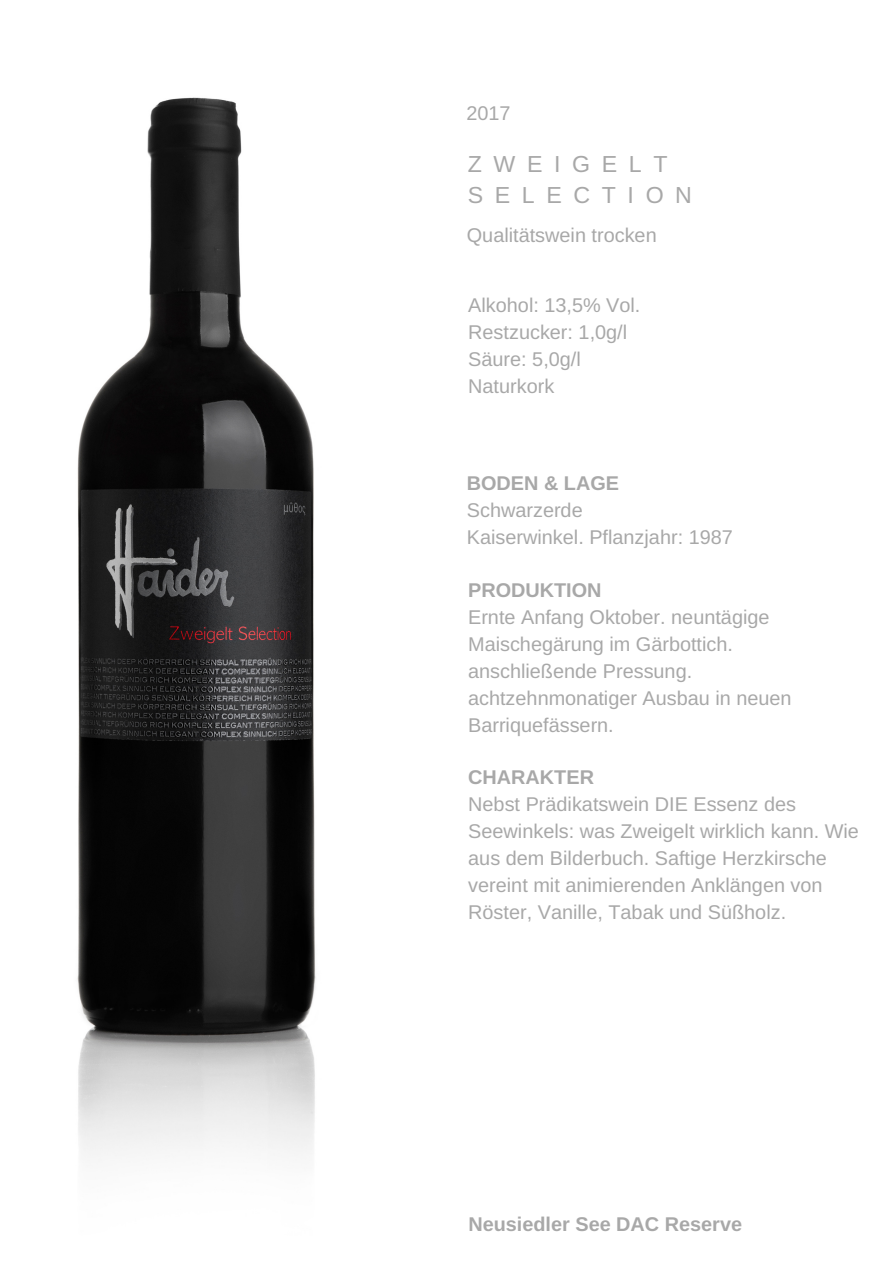
<style>
.page{position:relative;width:894px;height:1264px;background:#fff}
.page>*{position:absolute;margin:0;border:0;box-sizing:border-box;transform-origin:0 0}
.t1{font:23.25px/31.5px "Arimo";letter-spacing:.5em;color:#a8a8a8}
.t2{font:19.8px/27px "Arimo";color:#a8a8a8}
.t3{font:700 19.8px "Arimo";color:#a8a8a8}
</style>
<div class="page">
<img style="left:77px;top:97px;width:239px;height:1059px">
<p class="t2" style="left:466px;top:100px;width:46px">2017</p>
<p class="t1" style="left:467px;top:148px;width:226px">ZWEIGELT<br>SELECTION</p>
<p class="t2" style="left:466px;top:221px;width:191px">Qualitätswein trocken</p>
<p class="t2" style="left:468px;top:291px;width:174px">Alkohol: 13,5% Vol.<br>Restzucker: 1,0g/l<br>Säure: 5,0g/l<br>Naturkork</p>
<p class="t3" style="left:466px;top:472px;width:154px">BODEN &amp; LAGE</p>
<p class="t2" style="left:466px;top:496px;width:267px">Schwarzerde<br>Kaiserwinkel. Pflanzjahr: 1987</p>
<p class="t3" style="left:468px;top:579px;width:135px">PRODUKTION</p>
<p class="t2" style="left:468px;top:604px;width:325px">Ernte Anfang Oktober. neuntägige<br>Maischegärung im Gärbottich. anschließende Pressung. achtzehnmonatiger Ausbau in neuen<br>Barriquefässern.</p>
<p class="t3" style="left:468px;top:766px;width:127px">CHARAKTER</p>
<p class="t2" style="left:468px;top:791px;width:392px">Nebst Prädikatswein DIE Essenz des Seewinkels: was Zweigelt wirklich kann. Wie aus dem Bilderbuch. Saftige Herzkirsche vereint mit animierenden Anklängen von Röster, Vanille, Tabak und Süßholz.</p>
<p class="t3" style="left:468px;top:1213px;width:275px">Neusiedler See DAC Reserve</p>
</div>
